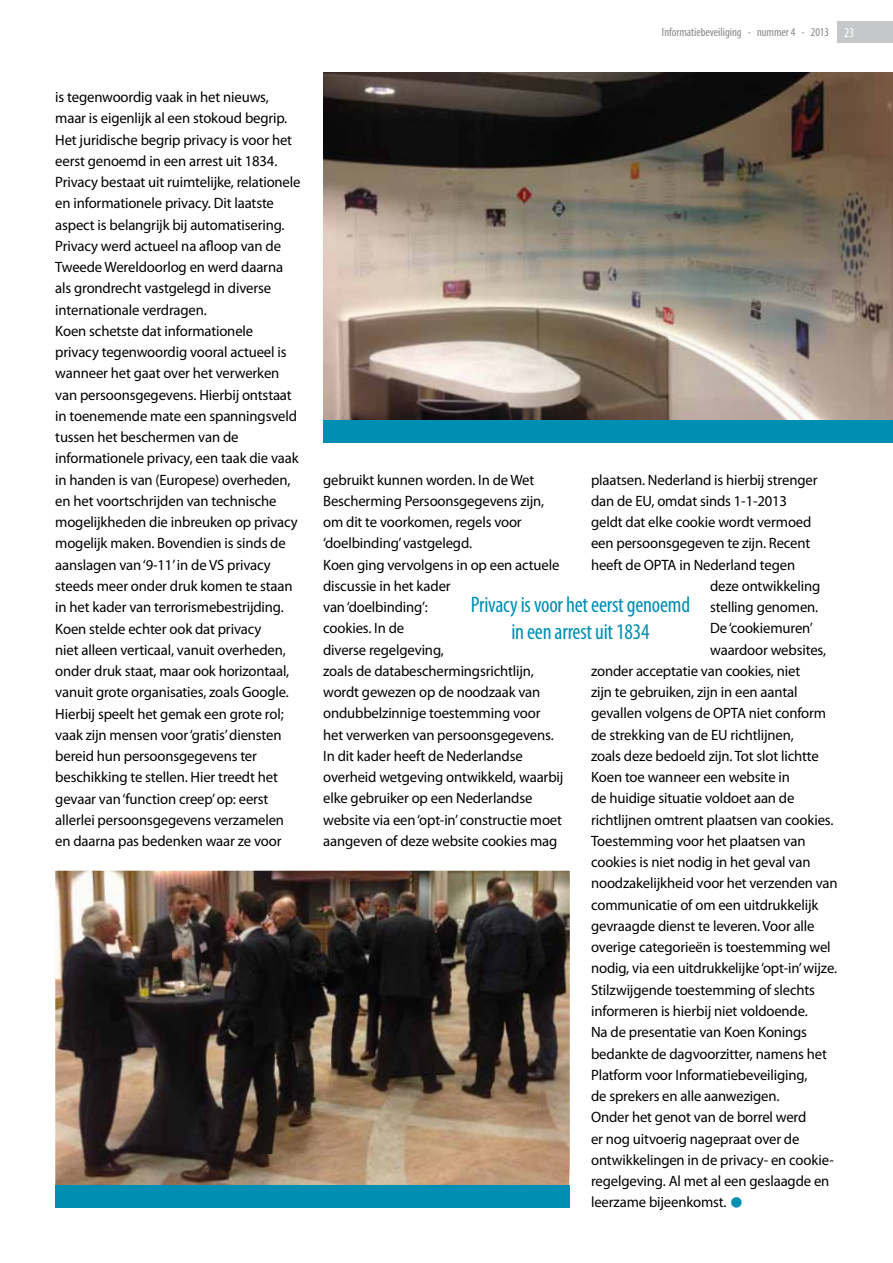
<style>
.page{position:relative;width:893px;height:1263px;background:#fff}
.page>*{position:absolute;margin:0;border:0;box-sizing:border-box;transform-origin:0 0}
.t1{font:condensed 22.5px/27px "Myriad Pro";letter-spacing:-.01em;color:#008eb3;text-align:center}
.t2{font:15px/21.3px "Myriad Pro";letter-spacing:-.01em;color:#000}
.t3{font:condensed 12px "Myriad Pro";color:#87888a}
.s1{font-size:13.5px;color:#fff}
.s2{color:#008eb3}
</style>
<div class="page">
<img style="left:55px;top:871px;width:515px;height:314px">
<div style="left:55px;top:1185px;width:515px;height:23px;background:#008eb3"></div>
<img style="left:323px;top:72px;width:570px;height:348px">
<div style="left:323px;top:420px;width:570px;height:22px;background:#008eb3"></div>
<div style="left:838px;top:21px;width:55px;height:22px;background:#c6c7c8"></div>
<p class="t2" style="left:55px;top:87px;width:247px">is tegenwoordig vaak in het nieuws, maar is eigenlijk al een stokoud begrip.<br>Het juridische begrip privacy is voor het eerst genoemd in een arrest uit 1834.<br>Privacy bestaat uit ruimtelijke, relationele en informationele privacy. Dit laatste aspect is belangrijk bij automatisering.<br>Privacy werd actueel na afloop van de Tweede Wereldoorlog en werd daarna als grondrecht vastgelegd in diverse internationale verdragen.<br>Koen schetste dat informationele privacy tegenwoordig vooral actueel is wanneer het gaat over het verwerken van persoonsgegevens. Hierbij ontstaat in toenemende mate een spanningsveld tussen het beschermen van de informationele privacy, een taak die vaak in handen is van (Europese) overheden, en het voortschrijden van technische mogelijkheden die inbreuken op privacy mogelijk maken. Bovendien is sinds de aanslagen van ‘9-11’ in de VS privacy steeds meer onder druk komen te staan in het kader van terrorismebestrijding.<br>Koen stelde echter ook dat privacy<br>niet alleen verticaal, vanuit overheden, onder druk staat, maar ook horizontaal, vanuit grote organisaties, zoals Google.<br>Hierbij speelt het gemak een grote rol; vaak zijn mensen voor ‘gratis’ diensten bereid hun persoonsgegevens ter beschikking te stellen. Hier treedt het gevaar van ‘function creep’ op: eerst allerlei persoonsgegevens verzamelen en daarna pas bedenken waar ze voor</p>
<p class="t3" style="left:662px;top:25px;width:194px">Informatiebeveiliging - nummer 4 - 2013 <span class="s1">23</span></p>
<p class="t2" style="left:323px;top:469px;width:242px">gebruikt kunnen worden. In de Wet<br>Bescherming Persoonsgegevens zijn, om dit te voorkomen, regels voor ‘doelbinding’ vastgelegd.<br>Koen ging vervolgens in op een actuele discussie in het kader<br>van ‘doelbinding’:<br>cookies. In de<br>diverse regelgeving,<br>zoals de databeschermingsrichtlijn, wordt gewezen op de noodzaak van ondubbelzinnige toestemming voor het verwerken van persoonsgegevens.<br>In dit kader heeft de Nederlandse overheid wetgeving ontwikkeld, waarbij elke gebruiker op een Nederlandse website via een ‘opt-in’ constructie moet aangeven of deze website cookies mag</p>
<p class="t2" style="left:591px;top:469px;width:228px">plaatsen. Nederland is hierbij strenger</p>
<p class="t2" style="left:591px;top:490px;width:198px">dan de EU, omdat sinds 1-1-2013</p>
<p class="t2" style="left:591px;top:512px;width:222px">geldt dat elke cookie wordt vermoed</p>
<p class="t2" style="left:591px;top:533px;width:221px">een persoonsgegeven te zijn. Recent</p>
<p class="t2" style="left:591px;top:554px;width:206px">heeft de OPTA in Nederland tegen</p>
<p class="t2" style="left:710px;top:575px;width:112px">deze ontwikkeling</p>
<p class="t2" style="left:710px;top:597px;width:110px">stelling genomen.</p>
<p class="t2" style="left:710px;top:618px;width:104px">De ‘cookiemuren’</p>
<p class="t2" style="left:710px;top:639px;width:117px">waardoor websites,</p>
<p class="t2" style="left:591px;top:660px;width:211px">zonder acceptatie van cookies, niet</p>
<p class="t2" style="left:591px;top:682px;width:208px">zijn te gebruiken, zijn in een aantal</p>
<p class="t2" style="left:591px;top:703px;width:237px">gevallen volgens de OPTA niet conform</p>
<p class="t2" style="left:591px;top:724px;width:204px">de strekking van de EU richtlijnen,</p>
<p class="t2" style="left:591px;top:745px;width:229px">zoals deze bedoeld zijn. Tot slot lichtte</p>
<p class="t2" style="left:591px;top:767px;width:200px">Koen toe wanneer een website in</p>
<p class="t2" style="left:591px;top:788px;width:205px">de huidige situatie voldoet aan de</p>
<p class="t2" style="left:591px;top:809px;width:244px">richtlijnen omtrent plaatsen van cookies.</p>
<p class="t2" style="left:591px;top:830px;width:216px">Toestemming voor het plaatsen van</p>
<p class="t2" style="left:591px;top:852px;width:221px">cookies is niet nodig in het geval van</p>
<p class="t2" style="left:591px;top:873px;width:248px">noodzakelijkheid voor het verzenden van</p>
<p class="t2" style="left:591px;top:894px;width:229px">communicatie of om een uitdrukkelijk</p>
<p class="t2" style="left:591px;top:915px;width:225px">gevraagde dienst te leveren. Voor alle</p>
<p class="t2" style="left:591px;top:937px;width:241px">overige categorieën is toestemming wel</p>
<p class="t2" style="left:591px;top:958px;width:248px">nodig, via een uitdrukkelijke ‘opt-in’ wijze.</p>
<p class="t2" style="left:591px;top:979px;width:225px">Stilzwijgende toestemming of slechts</p>
<p class="t2" style="left:591px;top:1000px;width:218px">informeren is hierbij niet voldoende.</p>
<p class="t2" style="left:591px;top:1022px;width:218px">Na de presentatie van Koen Konings</p>
<p class="t2" style="left:591px;top:1043px;width:237px">bedankte de dagvoorzitter, namens het</p>
<p class="t2" style="left:591px;top:1064px;width:218px">Platform voor Informatiebeveiliging,</p>
<p class="t2" style="left:591px;top:1086px;width:190px">de sprekers en alle aanwezigen.</p>
<p class="t2" style="left:591px;top:1107px;width:217px">Onder het genot van de borrel werd</p>
<p class="t2" style="left:591px;top:1128px;width:210px">er nog uitvoerig nagepraat over de</p>
<p class="t2" style="left:591px;top:1149px;width:244px">ontwikkelingen in de privacy- en cookie-</p>
<p class="t2" style="left:591px;top:1171px;width:240px">regelgeving. Al met al een geslaagde en</p>
<p class="t2" style="left:591px;top:1192px;width:154px">leerzame bijeenkomst. <span class="s2">●</span></p>
<h1 class="t1" style="left:471px;top:591px;width:221px">Privacy is voor het eerst genoemd in een arrest uit 1834</h1>
</div>
